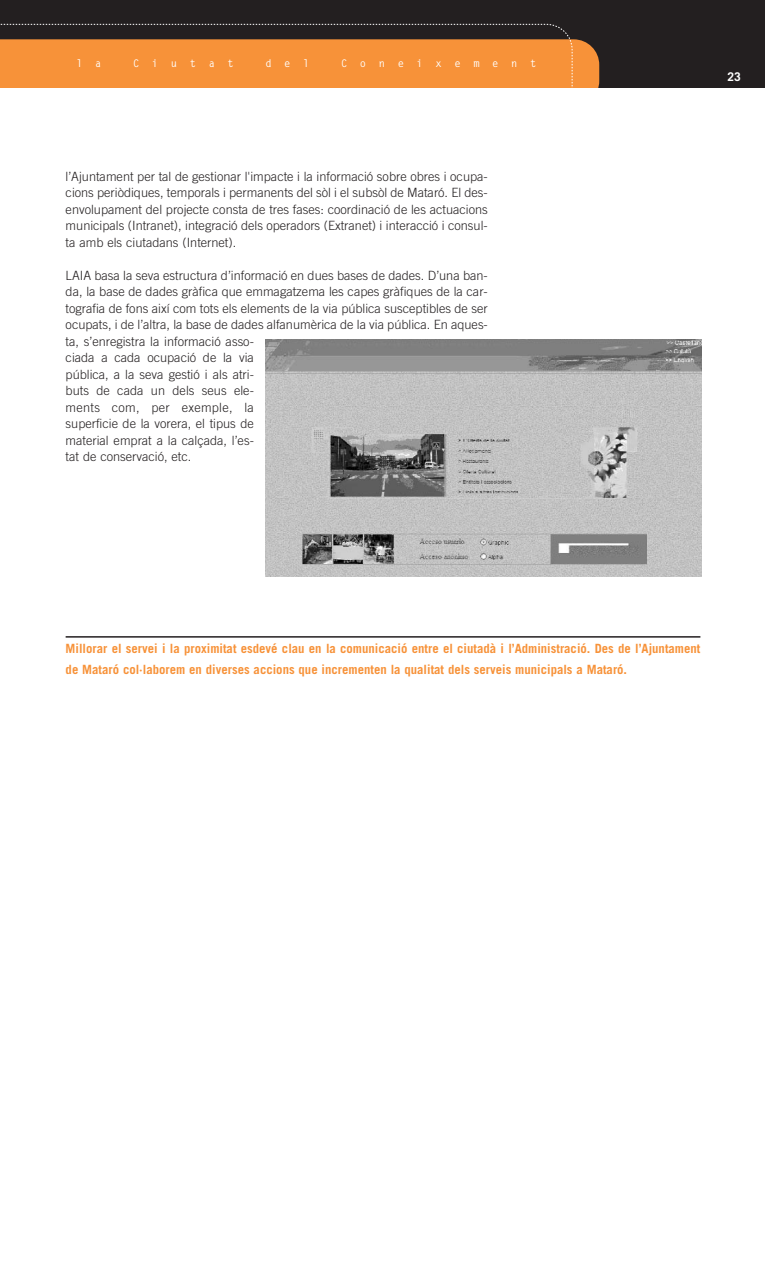
<style>
.page{position:relative;width:765px;height:1263px;background:#fff}
.page>*{position:absolute;margin:0;border:0;box-sizing:border-box;transform-origin:0 0}
.t1{font:300 12.75px/16.5px "Trade Gothic";color:#231f20;text-align:justify}
.t2{font:700 12.75px/21px "Trade Gothic";color:#f79239}
.t3{font:700 12px "Trade Gothic";color:#fff}
.t4{font:700 10.5px "Letter Gothic";letter-spacing:1.2em;color:#fff}
</style>
<div class="page">
<div style="left:0;top:0;width:765px;height:87px;background:#231f20"></div>
<svg style="left:573px;top:39px;width:26px;height:48px"></svg>
<svg style="left:0;top:24px;width:573px;height:64px"></svg>
<img style="left:266px;top:340px;width:436px;height:237px">
<hr style="left:66px;top:636px;width:634px;height:2px;background:#231f20">
<p class="t4" style="left:76px;top:59px;width:27px">l a</p>
<p class="t4" style="left:133px;top:59px;width:102px">Ciutat</p>
<p class="t4" style="left:265px;top:59px;width:46px">del</p>
<p class="t4" style="left:341px;top:59px;width:197px">Coneixement</p>
<p class="t1" style="left:66px;top:169px;width:424px">l’Ajuntament per tal de gestionar l'impacte i la informació sobre obres i ocupa&shy;cions periòdiques, temporals i permanents del sòl i el subsòl de Mataró. El des&shy;envolupament del projecte consta de tres fases: coordinació de les actuacions municipals (Intranet), integració dels operadors (Extranet) i interacció i consul&shy;ta amb els ciutadans (Internet).</p>
<p class="t1" style="left:66px;top:268px;width:424px;text-align:left">LAIA basa la seva estructura d’informació en dues bases de dades. D’una ban&shy;da, la base de dades gràfica que emmagatzema les capes gràfiques de la car&shy;tografia de fons així com tots els elements de la via pública susceptibles de ser ocupats, i de l’altra, la base de dades alfanumèrica de la via pública. En aques&shy;ta, s’enregistra la informació asso-<br>ciada a cada ocupació de la via<br>pública, a la seva gestió i als atri-<br>buts de cada un dels seus ele-<br>ments com, per exemple, la<br>superficie de la vorera, el tipus de<br>material emprat a la calçada, l’es-<br>tat de conservació, etc.</p>
<p class="t3" style="left:727px;top:73px;width:15px">23</p>
<p class="t2" style="left:66px;top:639px;width:636px">Millorar el servei i la proximitat esdevé clau en la comunicació entre el ciutadà i l’Administració. Des de l’Ajuntament de Mataró col·laborem en diverses accions que incrementen la qualitat dels serveis municipals a Mataró.</p>
</div>
